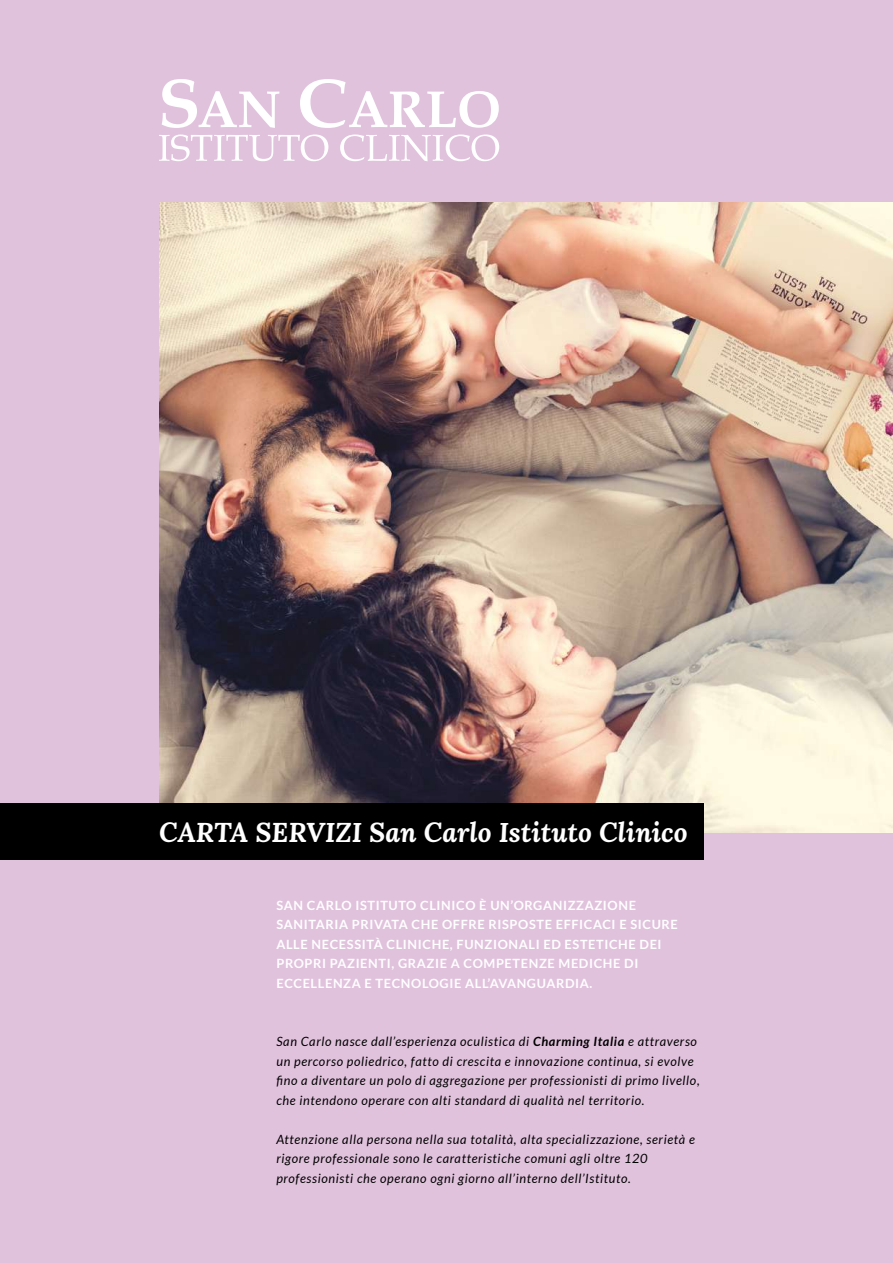
<style>
.page{position:relative;width:893px;height:1263px;background:#e1c2dd}
.page>*{position:absolute;margin:0;border:0;box-sizing:border-box;transform-origin:0 0}
.t1{font:italic 700 27px "Lora";color:#fff}
.t2{font:italic 12.75px/19.5px "Lato";letter-spacing:.05em;color:#000}
.t3{font:700 12.75px/19.5px "Lato";letter-spacing:.05em;color:#fff}
.s1{font-weight:700}
</style>
<div class="page">
<img style="left:159px;top:203px;width:734px;height:629px">
<div style="left:0;top:803px;width:703px;height:56px;background:#000"></div>
<svg style="left:162px;top:79px;width:117px;height:49px"></svg>
<svg style="left:300px;top:79px;width:199px;height:49px"></svg>
<svg style="left:159px;top:134px;width:169px;height:27px"></svg>
<svg style="left:340px;top:134px;width:159px;height:27px"></svg>
<h1 class="t1" style="left:159px;top:812px;width:530px">CARTA SERVIZI San Carlo Istituto Clinico</h1>
<p class="t3" style="left:276px;top:895px;width:403px">SAN CARLO ISTITUTO CLINICO È UN’ORGANIZZAZIONE SANITARIA PRIVATA CHE OFFRE RISPOSTE EFFICACI E SICURE ALLE NECESSITÀ CLINICHE, FUNZIONALI ED ESTETICHE DEI PROPRI PAZIENTI, GRAZIE A COMPETENZE MEDICHE DI ECCELLENZA E TECNOLOGIE ALL’AVANGUARDIA.</p>
<p class="t2" style="left:276px;top:1032px;width:425px">San Carlo nasce dall’esperienza oculistica di <span class="s1">Charming Italia</span> e attraverso un percorso poliedrico, fatto di crescita e innovazione continua, si evolve fino a diventare un polo di aggregazione per professionisti di primo livello, che intendono operare con alti standard di qualità nel territorio.</p>
<p class="t2" style="left:276px;top:1129px;width:420px">Attenzione alla persona nella sua totalità, alta specializzazione, serietà e rigore professionale sono le caratteristiche comuni agli oltre 120 professionisti che operano ogni giorno all’interno dell’Istituto.</p>
</div>
